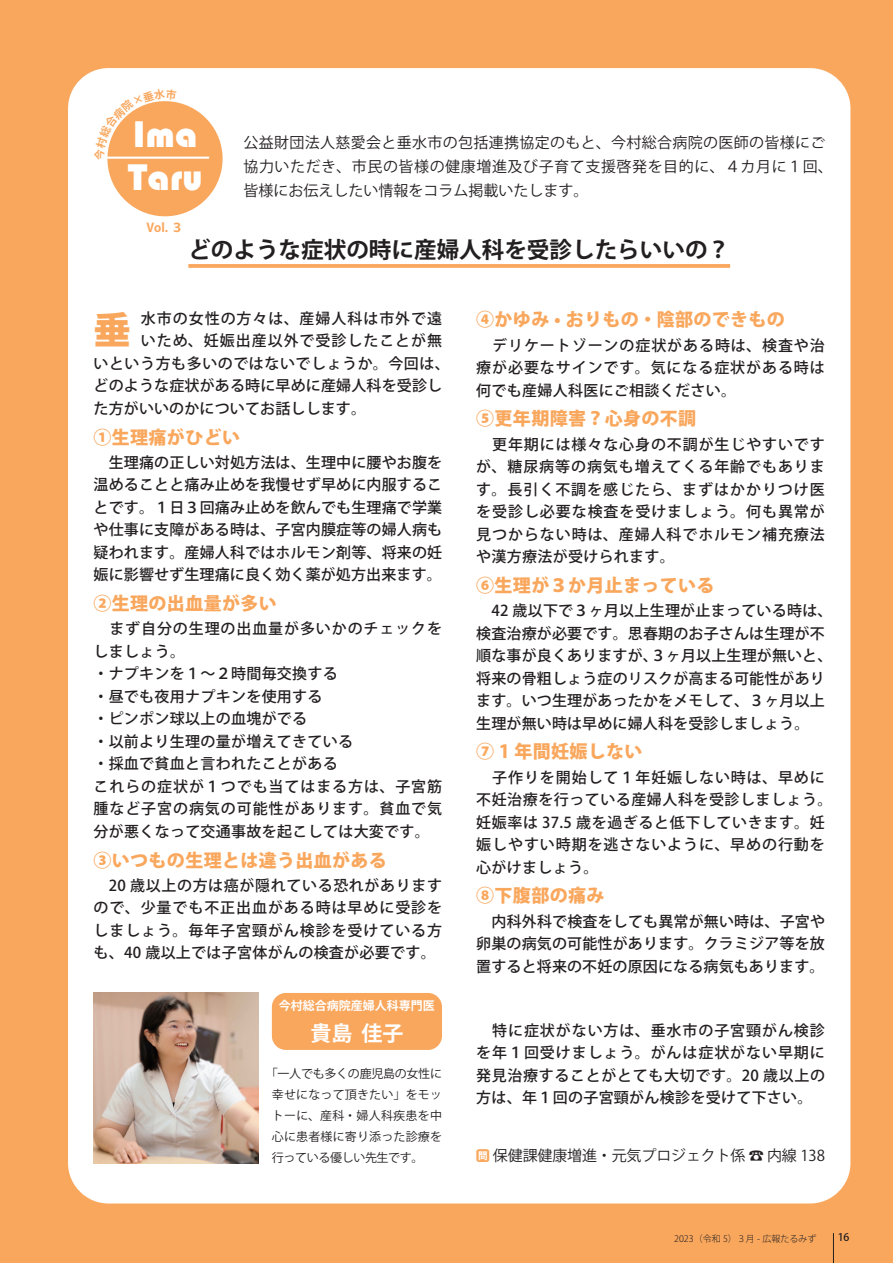
<style>
.page{position:relative;width:893px;height:1263px;background:#f9a75d}
.page>*{position:absolute;margin:0;border:0;box-sizing:border-box;transform-origin:0 0}
.t1{font:38.25px "Bauhaus 93";color:#fff}
.t2{font:800 37.5px "Koz Go Pro";color:#f9a75d}
.t3{font:700 22.5px "Koz Go Pro";color:#231f20}
.t4{font:700 21px "Koz Go Pro";color:#fff}
.t5{font:800 18px "Koz Go Pro";letter-spacing:.02em;color:#f9a75d}
.t6{font:500 15px/22.5px "Koz Go Pro";letter-spacing:.02em;color:#231f20;text-align:justify}
.t7{font:500 15px/22.5px "Koz Go Pro";letter-spacing:.04em;color:#231f20}
.t8{font:15px/24px "Koz Go Pro";letter-spacing:.02em;color:#231f20}
.t9{font:500 15px/22.5px "Koz Go Pro";letter-spacing:.06em;color:#231f20}
.t10{font:15px "Koz Go Pro";letter-spacing:-.01em;color:#231f20}
.t11{font:500 15px "Koz Go Pro";letter-spacing:.065em;color:#231f20}
.t12{font:700 12.15px "Koz Go Pro";color:#f9a75d}
.t13{font:12px/21px "Koz Go Pro";letter-spacing:.015em;color:#231f20;text-align:justify}
.t14{font:700 12px "Koz Go Pro";color:#fff}
.t15{font:500 10.5px "Koz Go Pro";color:#231f20}
.t16{font:300 9px "Koz Go Pro";color:#231f20}
.s1{font-weight:700;font-size:14.25px;color:#f9a75d}
</style>
<div class="page">
<div style="left:68px;top:68px;width:782px;height:1135px;background:#fff;border-radius:40px"></div>
<svg style="left:188px;top:264px;width:542px;height:4px;background:#f9ab66"></svg>
<img style="left:94px;top:993px;width:165px;height:171px">
<div style="left:272px;top:993px;width:170px;height:57px;background:#f9a75d;border-radius:14px"></div>
<hr style="left:833px;top:1233px;width:1px;height:30px;background:#231f20">
<svg style="left:107px;top:101px;width:116px;height:116px"></svg>
<p class="t1" style="left:133px;top:113px;width:66px">Ima</p>
<p class="t1" style="left:128px;top:155px;width:77px">Taru</p>
<p class="t12" style="left:147px;top:219px;width:38px">Vol ３.</p>
<p class="t3" style="left:188px;top:236px;width:543px">どのような症状の時に産婦人科を受診したらいいの?</p>
<p class="t8" style="left:243px;top:131px;width:591px">公益財団法人慈愛会と垂水市の包括連携協定のもと、今村総合病院の医師の皆様にご協力いただき、市民の皆様の健康増進及び子育て支援啓発を目的に、４カ月に１回、皆様にお伝えしたい情報をコラム掲載いたします。</p>
<p class="t11" style="left:141px;top:309px;width:303px">水市の女性の方々は、産婦人科は市外で遠</p>
<p class="t2" style="left:94px;top:305px;width:39px">垂</p>
<p class="t6" style="left:94px;top:330px;width:358px;text-align:left;text-indent:47px">いため、妊娠出産以外で受診したことが無いという方も多いのではないでしょうか。今回は、どのような症状がある時に早めに産婦人科を受診した方がいいのかについてお話しします。</p>
<p class="t5" style="left:94px;top:425px;width:148px">①生理痛がひどい</p>
<p class="t6" style="left:94px;top:452px;width:350px">　生理痛の正しい対処方法は、生理中に腰やお腹を温めることと痛み止めを我慢せず早めに内服することです。１日３回痛み止めを飲んでも生理痛で学業や仕事に支障がある時は、子宮内膜症等の婦人病も疑われます。産婦人科ではホルモン剤等、将来の妊娠に影響せず生理痛に良く効く薬が処方出来ます。</p>
<p class="t5" style="left:94px;top:592px;width:185px">②生理の出血量が多い</p>
<p class="t9" style="left:94px;top:618px;width:350px">　まず自分の生理の出血量が多いかのチェックをしましょう。</p>
<p class="t6" style="left:93px;top:663px;width:246px">・ナプキンを１～２時間毎交換する</p>
<p class="t6" style="left:93px;top:686px;width:231px">・昼でも夜用ナプキンを使用する</p>
<p class="t6" style="left:93px;top:708px;width:215px">・ピンポン球以上の血塊がでる</p>
<p class="t6" style="left:93px;top:731px;width:261px">・以前より生理の量が増えてきている</p>
<p class="t6" style="left:93px;top:753px;width:246px">・採血で貧血と言われたことがある</p>
<p class="t6" style="left:94px;top:776px;width:350px">これらの症状が１つでも当てはまる方は、子宮筋腫など子宮の病気の可能性があります。貧血で気分が悪くなって交通事故を起こしては大変です。</p>
<p class="t5" style="left:94px;top:848px;width:295px">③いつもの生理とは違う出血がある</p>
<p class="t6" style="left:94px;top:875px;width:350px">　20 歳以上の方は癌が隠れている恐れがありますので、少量でも不正出血がある時は早めに受診をしましょう。毎年子宮頸がん検診を受けている方も、40 歳以上では子宮体がんの検査が必要です。</p>
<p class="t14" style="left:279px;top:998px;width:157px">今村総合病院産婦人科専門医</p>
<p class="t4" style="left:310px;top:1019px;width:95px">貴島佳子</p>
<p class="t13" style="left:272px;top:1063px;width:172px;text-indent:-6px">「一人でも多くの鹿児島の女性に幸せになって頂きたい」をモットーに、産科・婦人科疾患を中心に患者様に寄り添った診療を行っている優しい先生です。</p>
<p class="t5" style="left:476px;top:308px;width:310px">④かゆみ • おりもの・陰部のできもの</p>
<p class="t6" style="left:476px;top:335px;width:350px">　デリケートゾーンの症状がある時は、検査や治療が必要なサインです。気になる症状がある時は何でも産婦人科医にご相談ください。</p>
<p class="t5" style="left:476px;top:407px;width:221px">⑤更年期障害？心身の不調</p>
<p class="t6" style="left:476px;top:434px;width:350px">　更年期には様々な心身の不調が生じやすいですが、糖尿病等の病気も増えてくる年齢でもあります。長引く不調を感じたら、まずはかかりつけ医を受診し必要な検査を受けましょう。何も異常が見つからない時は、産婦人科でホルモン補充療法や漢方療法が受けられます。</p>
<p class="t5" style="left:476px;top:573px;width:240px">⑥生理が３か月止まっている</p>
<p class="t6" style="left:476px;top:600px;width:358px;text-align:left">　42 歳以下で３ヶ月以上生理が止まっている時は、検査治療が必要です。思春期のお子さんは生理が不順な事が良くありますが３、ヶ月以上生理が無いと、将来の骨粗しょう症のリスクが高まる可能性があります。いつ生理があったかをメモして、３ヶ月以上生理が無い時は早めに婦人科を受診しましょう。</p>
<p class="t5" style="left:476px;top:740px;width:168px">⑦ 1 年間妊娠しない</p>
<p class="t7" style="left:476px;top:767px;width:358px">　子作りを開始して１年妊娠しない時は、早めに不妊治療を行っている産婦人科を受診しましょう。妊娠率は 37.5 歳を過ぎると低下していきます。妊娠しやすい時期を逃さないように、早めの行動を心がけましょう。</p>
<p class="t5" style="left:476px;top:884px;width:130px">⑧下腹部の痛み</p>
<p class="t6" style="left:476px;top:911px;width:350px">　内科外科で検査をしても異常が無い時は、子宮や卵巣の病気の可能性があります。クラミジア等を放置すると将来の不妊の原因になる病気もあります。</p>
<p class="t6" style="left:476px;top:1020px;width:350px">　特に症状がない方は、垂水市の子宮頸がん検診を年１回受けましょう。がんは症状がない早期に発見治療することがとても大切です。20 歳以上の方は、年１回の子宮頸がん検診を受けて下さい。</p>
<p class="t10" style="left:476px;top:1146px;width:350px"><span class="s1">問</span>保健課健康増進・元気プロジェクト係 ☎ 内線 138</p>
<p class="t16" style="left:674px;top:1232px;width:144px">2023（令和 ）5 ３月 - 広報たるみず</p>
<p class="t15" style="left:838px;top:1230px;width:13px">16</p>
</div>
